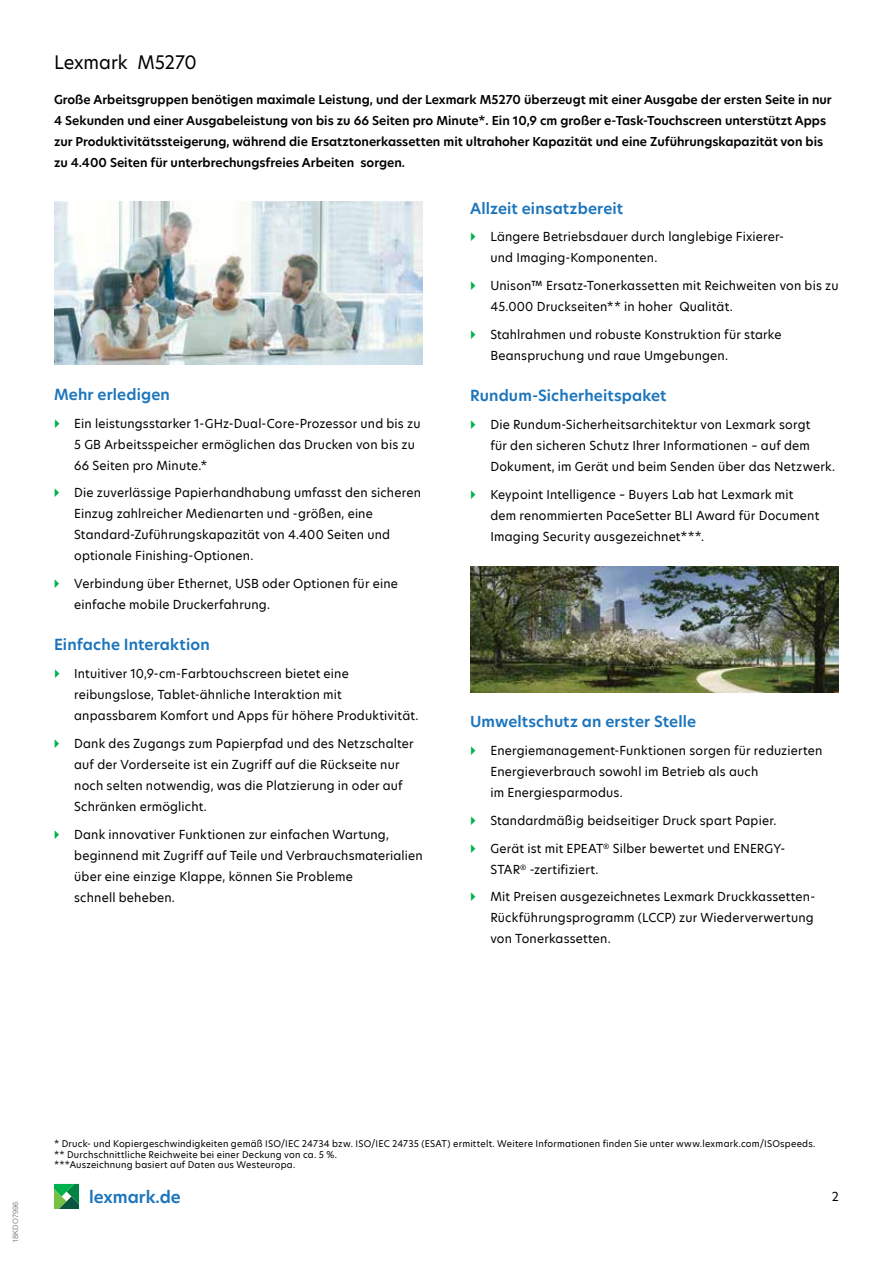
<style>
.page{position:relative;width:893px;height:1263px;background:#fff}
.page>*{position:absolute;margin:0;border:0;box-sizing:border-box;transform-origin:0 0}
.t1{font:18px "TP Hero";letter-spacing:-.005em;color:#000}
.t2{font:600 16.5px "TP Hero";color:#1c75bc}
.t3{font:600 15px "TP Hero";letter-spacing:.01em;color:#1c75bc}
.t4{font:12px/21px "TP Hero";letter-spacing:.015em;color:#000}
.t5{font:600 12px/21px "TP Hero";color:#000}
.t6{font:9px/10.5px "TP Hero";letter-spacing:.025em;color:#000}
.t7{font:7.5px "Arial Unicode MS";color:#888a8d}
</style>
<div class="page">
<svg style="left:54px;top:1184px;width:25px;height:25px"></svg>
<img style="left:54px;top:201px;width:369px;height:163px">
<img style="left:470px;top:567px;width:369px;height:125px">
<h1 class="t1" style="left:54px;top:50px;width:144px">Lexmark M5270</h1>
<p class="t5" style="left:54px;top:89px;width:779px">Große Arbeitsgruppen benötigen maximale Leistung, und der Lexmark M5270 überzeugt mit einer Ausgabe der ersten Seite in nur 4 Sekunden und einer Ausgabeleistung von bis zu 66 Seiten pro Minute*. Ein 10,9 cm großer e-Task-Touchscreen unterstützt Apps zur Produktivitätssteigerung, während die Ersatztonerkassetten mit ultrahoher Kapazität und eine Zuführungskapazität von bis zu 4.400 Seiten für unterbrechungsfreies Arbeiten sorgen.</p>
<p class="t3" style="left:54px;top:384px;width:117px">Mehr erledigen</p>
<p class="t4" style="left:74px;top:412px;width:348px">Ein leistungsstarker 1-GHz-Dual-Core-Prozessor und bis zu<br>5 GB Arbeitsspeicher ermöglichen das Drucken von bis zu<br>66 Seiten pro Minute.*</p>
<p class="t4" style="left:74px;top:482px;width:348px">Die zuverlässige Papierhandhabung umfasst den sicheren Einzug zahlreicher Medienarten und -größen, eine Standard-Zuführungskapazität von 4.400 Seiten und optionale Finishing-Optionen.</p>
<p class="t4" style="left:74px;top:573px;width:325px">Verbindung über Ethernet, USB oder Optionen für eine einfache mobile Druckerfahrung.</p>
<p class="t3" style="left:54px;top:635px;width:157px">Einfache Interaktion</p>
<p class="t4" style="left:74px;top:663px;width:346px">Intuitiver 10,9-cm-Farbtouchscreen bietet eine reibungslose, Tablet-ähnliche Interaktion mit anpassbarem Komfort und Apps für höhere Produktivität.</p>
<p class="t4" style="left:74px;top:733px;width:341px">Dank des Zugangs zum Papierpfad und des Netzschalter auf der Vorderseite ist ein Zugriff auf die Rückseite nur noch selten notwendig, was die Platzierung in oder auf Schränken ermöglicht.</p>
<p class="t4" style="left:74px;top:823px;width:350px">Dank innovativer Funktionen zur einfachen Wartung, beginnend mit Zugriff auf Teile und Verbrauchsmaterialien über eine einzige Klappe, können Sie Probleme<br>schnell beheben.</p>
<p class="t3" style="left:470px;top:198px;width:155px">Allzeit einsatzbereit</p>
<p class="t4" style="left:490px;top:226px;width:295px">Längere Betriebsdauer durch langlebige Fixierer&shy;und Imaging-Komponenten.</p>
<p class="t4" style="left:490px;top:275px;width:350px">Unison™ Ersatz-Tonerkassetten mit Reichweiten von bis zu<br>45.000 Druckseiten** in hoher Qualität.</p>
<p class="t4" style="left:490px;top:324px;width:293px">Stahlrahmen und robuste Konstruktion für starke<br>Beanspruchung und raue Umgebungen.</p>
<p class="t3" style="left:470px;top:385px;width:198px">Rundum-Sicherheitspaket</p>
<p class="t4" style="left:490px;top:414px;width:346px">Die Rundum-Sicherheitsarchitektur von Lexmark sorgt<br>für den sicheren Schutz Ihrer Informationen – auf dem<br>Dokument, im Gerät und beim Senden über das Netzwerk.</p>
<p class="t4" style="left:490px;top:483px;width:330px">Keypoint Intelligence – Buyers Lab hat Lexmark mit dem renommierten PaceSetter BLI Award für Document<br>Imaging Security ausgezeichnet***.</p>
<p class="t3" style="left:470px;top:712px;width:228px">Umweltschutz an erster Stelle</p>
<p class="t4" style="left:490px;top:740px;width:334px">Energiemanagement-Funktionen sorgen für reduzierten<br>Energieverbrauch sowohl im Betrieb als auch<br>im Energiesparmodus.</p>
<p class="t4" style="left:490px;top:810px;width:288px">Standardmäßig beidseitiger Druck spart Papier.</p>
<p class="t4" style="left:490px;top:837px;width:296px">Gerät ist mit EPEAT<sup>®</sup> Silber bewertet und ENERGY-<br>STAR<sup>®</sup> -zertifiziert.</p>
<p class="t4" style="left:490px;top:886px;width:326px">Mit Preisen ausgezeichnetes Lexmark Druckkassetten-<br>Rückführungsprogramm (LCCP) zur Wiederverwertung von Tonerkassetten.</p>
<p class="t7" style="left:10px;top:1243px;width:43px;rotate:-90deg">18KDO7996</p>
<p class="t6" style="left:54px;top:1139px;width:763px">* Druck- und Kopiergeschwindigkeiten gemäß ISO/IEC 24734 bzw. ISO/IEC 24735 (ESAT) ermittelt. Weitere Informationen finden Sie unter www.lexmark.com/ISOspeeds. ** Durchschnittliche Reichweite bei einer Deckung von ca. 5 %.<br>***Auszeichnung basiert auf Daten aus Westeuropa.</p>
<h2 class="t2" style="left:89px;top:1186px;width:93px">lexmark.de</h2>
<p class="t4" style="left:832px;top:1186px;width:9px">2</p>
</div>
